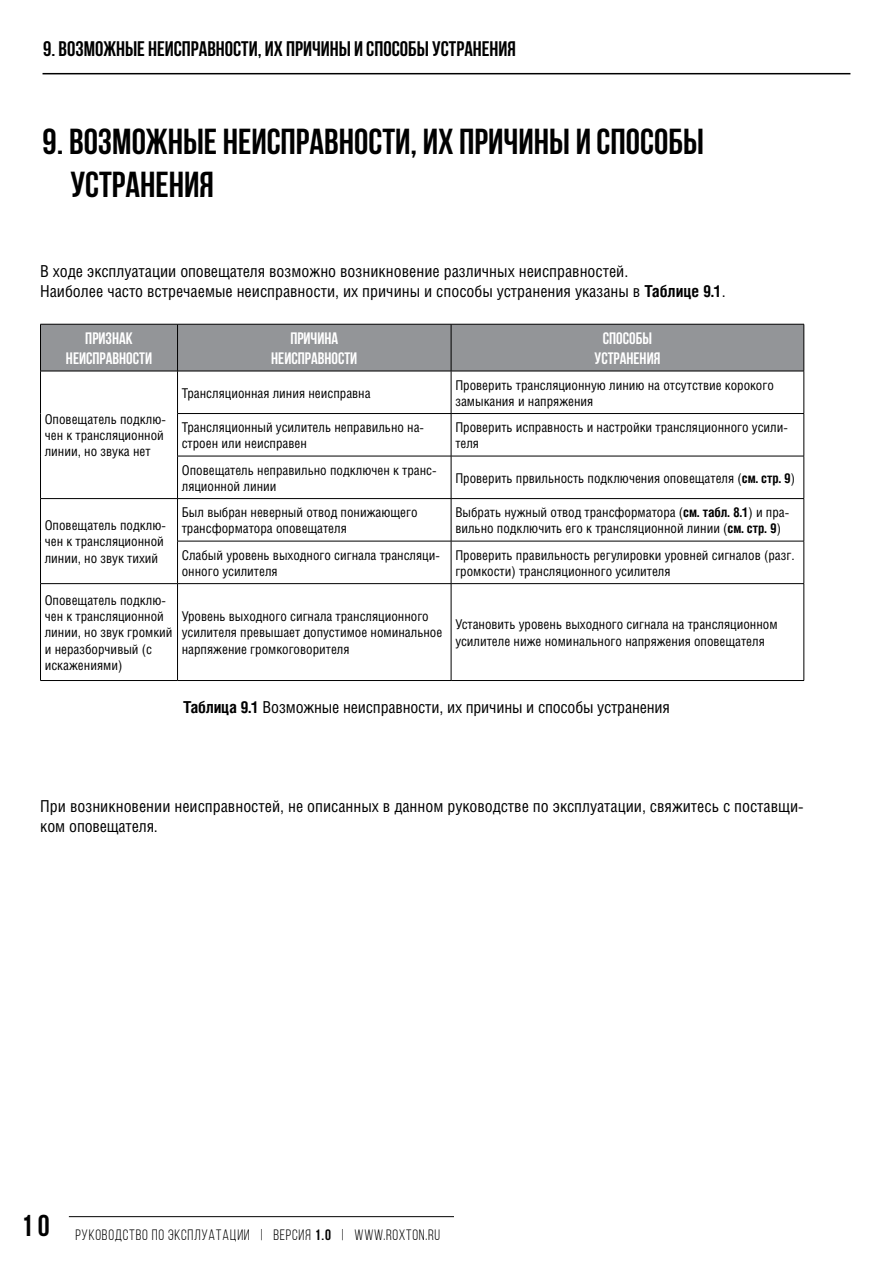
<style>
.page{position:relative;width:893px;height:1263px;background:#fff}
.page>*{position:absolute;margin:0;border:0;box-sizing:border-box;transform-origin:0 0}
.t1{font:700 36px/43.2px "Bebas Neue";color:#000}
.t2{font:700 30px "Bebas Neue";color:#000}
.t3{font:700 21px "Bebas Neue";color:#000}
.t4{font:16.5px/19.8px "Helios Cond";color:#000}
.t5{font:700 16.5px/19.8px "Bebas Neue";color:#fff;text-align:center}
.t6{font:15px "Bebas Neue";letter-spacing:.05em;color:#000}
.t7{font:13.5px/16.2px "Helios Cond";color:#000}
.s1{font-weight:700}
</style>
<div class="page">
<hr style="left:69px;top:1216px;width:385px;height:1px;background:#000">
<hr style="left:43px;top:73px;width:807px;height:1px;background:#000">
<div style="left:41px;top:325px;width:763px;height:46px;background:#939598"></div>
<hr style="left:40px;top:324px;width:138px;height:1px;background:#000">
<hr style="left:40px;top:324px;width:1px;height:47px;background:#000">
<hr style="left:178px;top:324px;width:273px;height:1px;background:#000">
<hr style="left:177px;top:324px;width:1px;height:47px;background:#000">
<hr style="left:451px;top:324px;width:353px;height:1px;background:#000">
<hr style="left:451px;top:324px;width:1px;height:47px;background:#000">
<hr style="left:804px;top:324px;width:1px;height:47px;background:#000">
<hr style="left:40px;top:371px;width:138px;height:1px;background:#000">
<hr style="left:40px;top:371px;width:1px;height:42px;background:#000">
<hr style="left:178px;top:371px;width:273px;height:1px;background:#000">
<hr style="left:177px;top:371px;width:1px;height:42px;background:#000">
<hr style="left:451px;top:371px;width:353px;height:1px;background:#000">
<hr style="left:451px;top:371px;width:1px;height:42px;background:#000">
<hr style="left:804px;top:371px;width:1px;height:42px;background:#000">
<hr style="left:40px;top:413px;width:1px;height:43px;background:#000">
<hr style="left:177px;top:413px;width:274px;height:1px;background:#000">
<hr style="left:177px;top:414px;width:1px;height:42px;background:#000">
<hr style="left:451px;top:413px;width:353px;height:1px;background:#000">
<hr style="left:451px;top:414px;width:1px;height:42px;background:#000">
<hr style="left:804px;top:414px;width:1px;height:42px;background:#000">
<hr style="left:40px;top:456px;width:1px;height:42px;background:#000">
<hr style="left:177px;top:456px;width:274px;height:1px;background:#000">
<hr style="left:177px;top:456px;width:1px;height:42px;background:#000">
<hr style="left:451px;top:456px;width:353px;height:1px;background:#000">
<hr style="left:451px;top:456px;width:1px;height:42px;background:#000">
<hr style="left:804px;top:456px;width:1px;height:42px;background:#000">
<hr style="left:40px;top:498px;width:138px;height:1px;background:#000">
<hr style="left:40px;top:499px;width:1px;height:42px;background:#000">
<hr style="left:178px;top:498px;width:273px;height:1px;background:#000">
<hr style="left:177px;top:499px;width:1px;height:42px;background:#000">
<hr style="left:451px;top:498px;width:353px;height:1px;background:#000">
<hr style="left:451px;top:499px;width:1px;height:42px;background:#000">
<hr style="left:804px;top:499px;width:1px;height:42px;background:#000">
<hr style="left:40px;top:541px;width:1px;height:42px;background:#000">
<hr style="left:177px;top:541px;width:274px;height:1px;background:#000">
<hr style="left:177px;top:541px;width:1px;height:42px;background:#000">
<hr style="left:451px;top:541px;width:353px;height:1px;background:#000">
<hr style="left:451px;top:541px;width:1px;height:42px;background:#000">
<hr style="left:804px;top:541px;width:1px;height:42px;background:#000">
<hr style="left:40px;top:583px;width:138px;height:1px;background:#000">
<hr style="left:40px;top:584px;width:1px;height:96px;background:#000">
<hr style="left:178px;top:583px;width:273px;height:1px;background:#000">
<hr style="left:177px;top:584px;width:1px;height:96px;background:#000">
<hr style="left:451px;top:583px;width:353px;height:1px;background:#000">
<hr style="left:451px;top:584px;width:1px;height:96px;background:#000">
<hr style="left:804px;top:584px;width:1px;height:96px;background:#000">
<hr style="left:40px;top:680px;width:138px;height:1px;background:#000">
<hr style="left:178px;top:680px;width:273px;height:1px;background:#000">
<hr style="left:451px;top:680px;width:353px;height:1px;background:#000">
<h3 class="t3" style="left:43px;top:38px;width:474px">9. Возможные неисправности, их причины и способы устранения</h3>
<h1 class="t1" style="left:70px;top:119px;width:635px;text-indent:-28px">9. Возможные неисправности, их причины и способы устранения</h1>
<p class="t4" style="left:40px;top:261px;width:687px">В ходе эксплуатации оповещателя возможно возникновение различных неисправностей.<br>Наиболее часто встречаемые неисправности, их причины и способы устранения указаны в <span class="s1">Таблице 9.1</span>.</p>
<p class="t5" style="left:66px;top:328px;width:88px">Признак неисправности</p>
<p class="t5" style="left:271px;top:328px;width:88px">Причина неисправности</p>
<p class="t5" style="left:595px;top:328px;width:67px">Способы устранения</p>
<p class="t7" style="left:45px;top:411px;width:123px">Оповещатель подклю&shy;чен к трансляционной линии, но звука нет</p>
<p class="t7" style="left:45px;top:517px;width:123px">Оповещатель подклю&shy;чен к трансляционной линии, но звук тихий</p>
<p class="t7" style="left:45px;top:592px;width:129px">Оповещатель подклю&shy;чен к трансляционной линии, но звук громкий и неразборчивый (с искажениями)</p>
<p class="t7" style="left:182px;top:384px;width:190px">Трансляционная линия неисправна</p>
<p class="t7" style="left:455px;top:376px;width:320px">Проверить трансляционную линию на отсутствие корокого замыкания и напряжения</p>
<p class="t7" style="left:182px;top:419px;width:244px">Трансляционный усилитель неправильно на&shy;строен или неисправен</p>
<p class="t7" style="left:455px;top:419px;width:334px">Проверить исправность и настройки трансляционного усили&shy;теля</p>
<p class="t7" style="left:182px;top:461px;width:256px">Оповещатель неправильно подключен к транс&shy;ляционной линии</p>
<p class="t7" style="left:455px;top:470px;width:341px">Проверить првильность подключения оповещателя (<span class="s1">см. стр. 9</span>)</p>
<p class="t7" style="left:182px;top:504px;width:237px">Был выбран неверный отвод понижающего трансформатора оповещателя</p>
<p class="t7" style="left:455px;top:504px;width:335px">Выбрать нужный отвод трансформатора (<span class="s1">см. табл. 8.1</span>) и пра&shy;вильно подключить его к трансляционной линии (<span class="s1">см. стр. 9</span>)</p>
<p class="t7" style="left:182px;top:546px;width:260px">Слабый уровень выходного сигнала трансляци&shy;онного усилителя</p>
<p class="t7" style="left:455px;top:546px;width:341px">Проверить правильность регулировки уровней сигналов (разг. громкости) трансляционного усилителя</p>
<p class="t7" style="left:182px;top:608px;width:262px">Уровень выходного сигнала трансляционного усилителя превышает допустимое номинальное нарпяжение громкоговорителя</p>
<p class="t7" style="left:455px;top:616px;width:324px">Установить уровень выходного сигнала на трансляционном усилителе ниже номинального напряжения оповещателя</p>
<p class="t4" style="left:183px;top:697px;width:488px"><span class="s1">Таблица 9.1</span> Возможные неисправности, их причины и способы устранения</p>
<p class="t4" style="left:40px;top:796px;width:765px">При возникновении неисправностей, не описанных в данном руководстве по эксплуатации, свяжитесь с поставщи&shy;ком оповещателя.</p>
<h2 class="t2" style="left:21px;top:1209px;width:30px">10</h2>
<p class="t6" style="left:75px;top:1226px;width:366px">РУКОВОДСТВО ПО ЭКСПЛУАТАЦИИ | ВЕРСИЯ <span class="s1">1.0</span> | WWW.ROXTON.RU</p>
</div>
